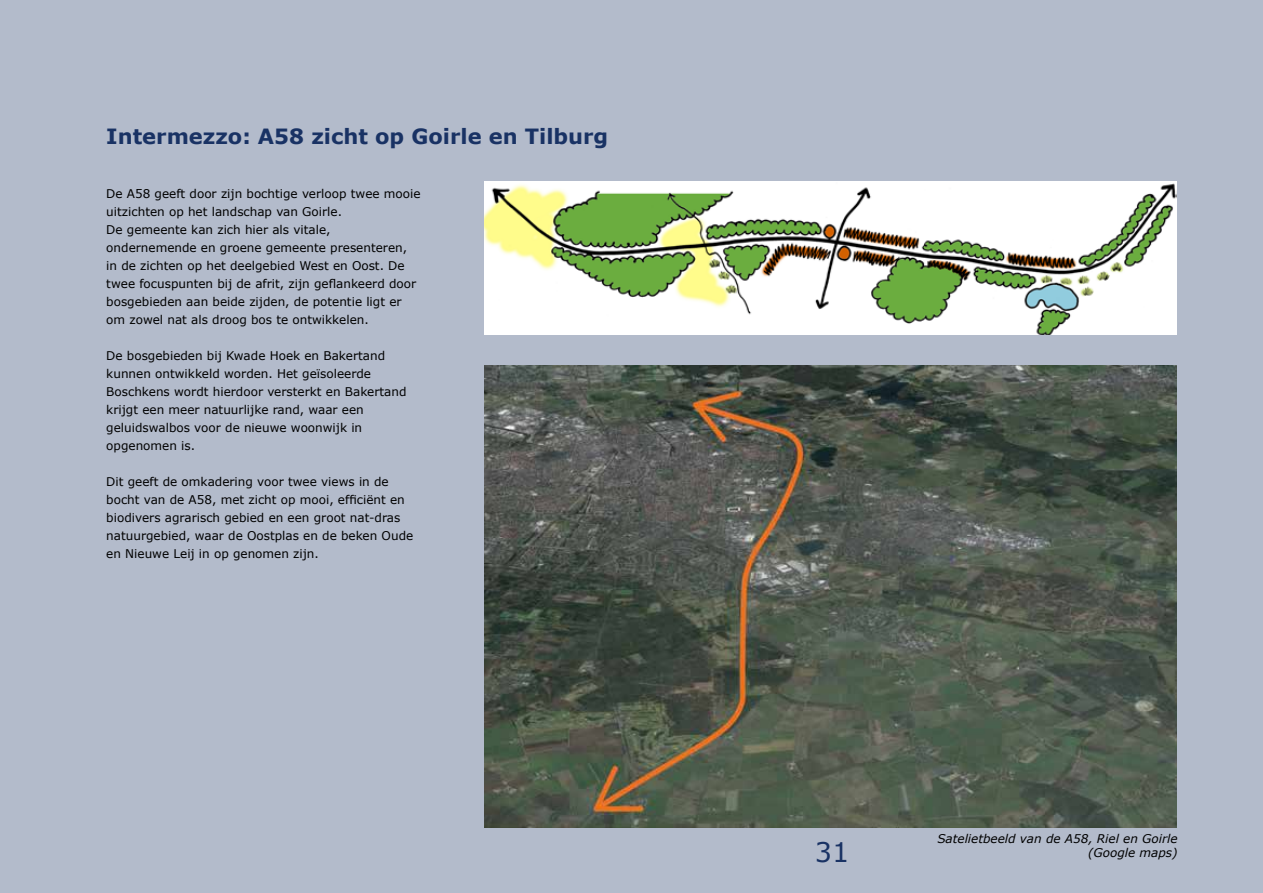
<style>
.page{position:relative;width:1263px;height:893px;background:#b3bbcb}
.page>*{position:absolute;margin:0;border:0;box-sizing:border-box;transform-origin:0 0}
.t1{font:27px "Verdana";color:#193264}
.t2{font:700 21px "Verdana";color:#193264}
.t3{font:12px/18px "Verdana";color:#000}
.t4{font:italic 12px/14.4px "Verdana";color:#000;text-align:right}
</style>
<div class="page">
<img style="left:485px;top:182px;width:691px;height:152px">
<img style="left:485px;top:366px;width:691px;height:461px">
<h2 class="t2" style="left:106px;top:121px;width:503px">Intermezzo: A58 zicht op Goirle en Tilburg</h2>
<p class="t3" style="left:106px;top:185px;width:316px">De A58 geeft door zijn bochtige verloop twee mooie uitzichten op het landschap van Goirle.<br>De gemeente kan zich hier als vitale, ondernemende en groene gemeente presenteren, in de zichten op het deelgebied West en Oost. De twee focuspunten bij de afrit, zijn geflankeerd door bosgebieden aan beide zijden, de potentie ligt er om zowel nat als droog bos te ontwikkelen.</p>
<p class="t3" style="left:106px;top:347px;width:302px">De bosgebieden bij Kwade Hoek en Bakertand kunnen ontwikkeld worden. Het geïsoleerde Boschkens wordt hierdoor versterkt en Bakertand krijgt een meer natuurlijke rand, waar een geluidswalbos voor de nieuwe woonwijk in opgenomen is.</p>
<p class="t3" style="left:106px;top:473px;width:308px">Dit geeft de omkadering voor twee views in de bocht van de A58, met zicht op mooi, efficiënt en biodivers agrarisch gebied en een groot nat-dras natuurgebied, waar de Oostplas en de beken Oude en Nieuwe Leij in op genomen zijn.</p>
<h1 class="t1" style="left:815px;top:833px;width:36px">31</h1>
<p class="t4" style="left:937px;top:831px;width:242px">Satelietbeeld van de A58, Riel en Goirle (Google maps)</p>
</div>
